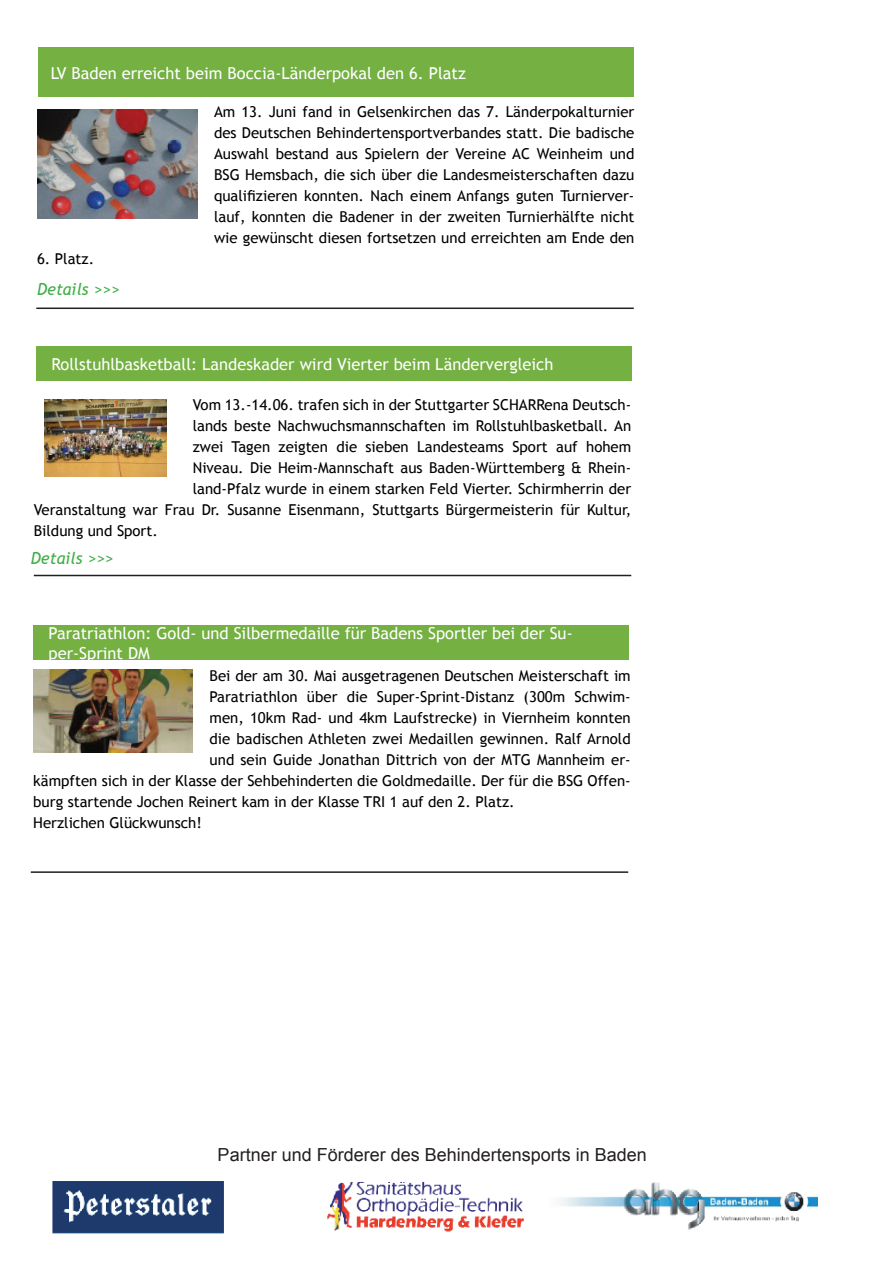
<style>
.page{position:relative;width:893px;height:1263px;background:#fff}
.page>*{position:absolute;margin:0;border:0;box-sizing:border-box;transform-origin:0 0}
.t1{font:18px "Arial";color:#231f20}
.t2{font:16.5px/19.8px "Trebuchet MS";color:#fff}
.t3{font:italic 16.5px "Trebuchet MS";color:#40ae49}
.t4{font:15px/21px "Trebuchet MS";color:#000;text-align:justify}
</style>
<div class="page">
<img style="left:52px;top:1181px;width:766px;height:53px">
<div style="left:36px;top:346px;width:596px;height:35px;background:#74b042"></div>
<hr style="left:34px;top:575px;width:597px;height:1px;background:#231f20">
<img style="left:44px;top:400px;width:122px;height:77px">
<div style="left:33px;top:625px;width:596px;height:35px;background:#74b042"></div>
<hr style="left:31px;top:871px;width:597px;height:2px;background:#231f20">
<img style="left:33px;top:669px;width:160px;height:83px">
<div style="left:38px;top:47px;width:596px;height:50px;background:#74b042"></div>
<hr style="left:36px;top:307px;width:598px;height:2px;background:#231f20">
<img style="left:38px;top:109px;width:159px;height:109px">
<p class="t2" style="left:51px;top:64px;width:417px">LV Baden erreicht beim Boccia-Länderpokal den 6. Platz</p>
<p class="t4" style="left:214px;top:101px;width:422px">Am 13. Juni fand in Gelsenkirchen das 7. Länderpokalturnier des Deutschen Behindertensportverbandes statt. Die badische Auswahl bestand aus Spielern der Vereine AC Weinheim und BSG Hemsbach, die sich über die Landesmeisterschaften dazu qualifizieren konnten. Nach einem Anfangs guten Turnierver&shy;lauf, konnten die Badener in der zweiten Turnierhälfte nicht wie gewünscht diesen fortsetzen und erreichten am Ende den</p>
<p class="t4" style="left:37px;top:248px;width:59px">6. Platz.</p>
<p class="t3" style="left:37px;top:280px;width:84px">Details &gt;&gt;&gt;</p>
<p class="t2" style="left:52px;top:355px;width:503px">Rollstuhlbasketball: Landeskader wird Vierter beim Ländervergleich</p>
<p class="t4" style="left:193px;top:395px;width:440px">Vom 13.-14.06. trafen sich in der Stuttgarter SCHARRena Deutsch-</p>
<p class="t4" style="left:193px;top:416px;width:440px">lands beste Nachwuchsmannschaften im Rollstuhlbasketball. An</p>
<p class="t4" style="left:193px;top:437px;width:440px">zwei Tagen zeigten die sieben Landesteams Sport auf hohem</p>
<p class="t4" style="left:193px;top:458px;width:440px">Niveau. Die Heim-Mannschaft aus Baden-Württemberg &amp; Rhein-</p>
<p class="t4" style="left:193px;top:479px;width:440px">land-Pfalz wurde in einem starken Feld Vierter. Schirmherrin der</p>
<p class="t4" style="left:34px;top:500px;width:599px">Veranstaltung war Frau Dr. Susanne Eisenmann, Stuttgarts Bürgermeisterin für Kultur,</p>
<p class="t4" style="left:34px;top:521px;width:126px">Bildung und Sport.</p>
<p class="t3" style="left:31px;top:549px;width:84px">Details &gt;&gt;&gt;</p>
<p class="t2" style="left:49px;top:624px;width:526px">Paratriathlon: Gold- und Silbermedaille für Badens Sportler bei der Su&shy;per-Sprint DM</p>
<p class="t4" style="left:210px;top:665px;width:423px">Bei der am 30. Mai ausgetragenen Deutschen Meisterschaft im</p>
<p class="t4" style="left:210px;top:686px;width:423px">Paratriathlon über die Super-Sprint-Distanz (300m Schwim-</p>
<p class="t4" style="left:210px;top:707px;width:423px">men, 10km Rad- und 4km Laufstrecke) in Viernheim konnten</p>
<p class="t4" style="left:210px;top:728px;width:423px">die badischen Athleten zwei Medaillen gewinnen. Ralf Arnold</p>
<p class="t4" style="left:210px;top:749px;width:423px">und sein Guide Jonathan Dittrich von der MTG Mannheim er-</p>
<p class="t4" style="left:33px;top:770px;width:599px">kämpften sich in der Klasse der Sehbehinderten die Goldmedaille. Der für die BSG Offen-</p>
<p class="t4" style="left:33px;top:791px;width:483px">burg startende Jochen Reinert kam in der Klasse TRI 1 auf den 2. Platz.</p>
<p class="t4" style="left:33px;top:812px;width:170px">Herzlichen Glückwunsch!</p>
<p class="t1" style="left:218px;top:1142px;width:431px">Partner und Förderer des Behindertensports in Baden</p>
</div>
